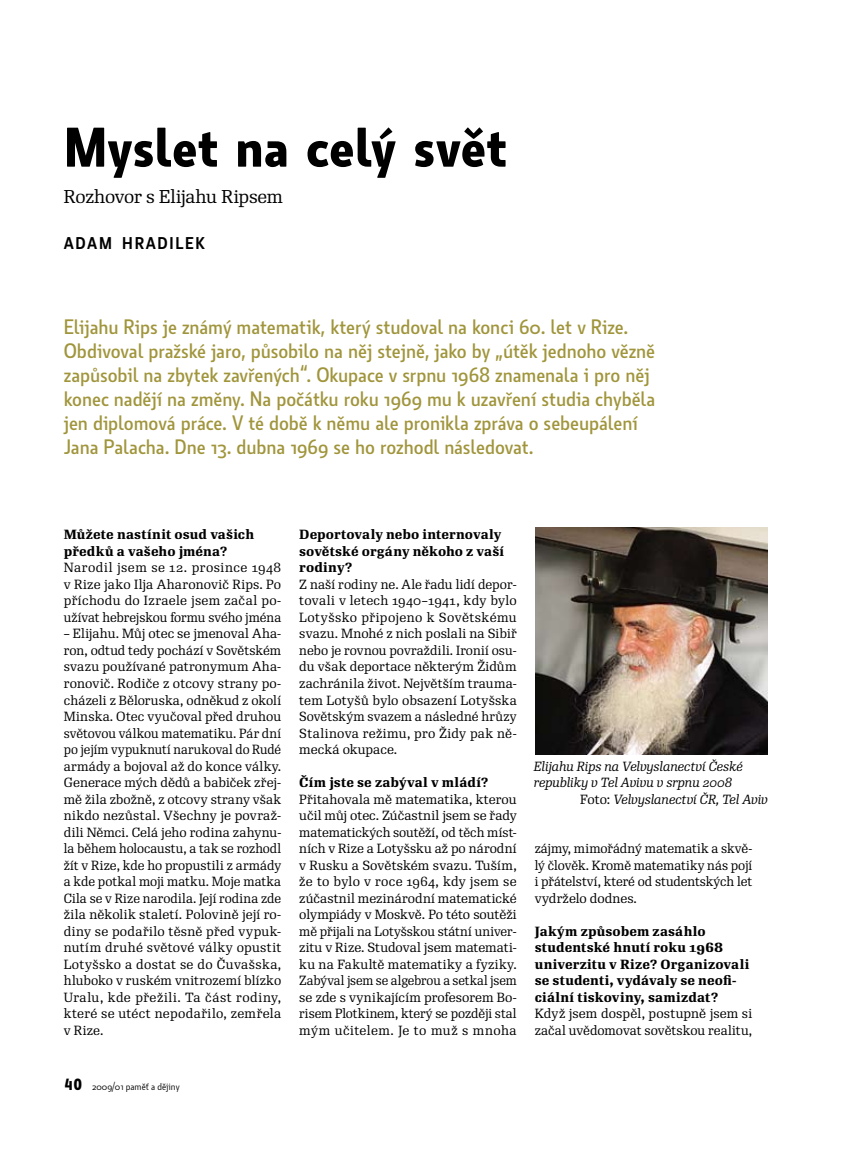
<style>
.page{position:relative;width:859px;height:1149px;background:#fff}
.page>*{position:absolute;margin:0;border:0;box-sizing:border-box;transform-origin:0 0}
.t1{font:700 54px "Botanika Std";letter-spacing:-.005em;color:#000}
.t2{font:500 20.25px/24px "Botanika Std";letter-spacing:-.005em;color:#a0953b}
.t3{font:18px "Re Public Std";letter-spacing:-.015em;color:#000}
.t4{font:600 16.5px "Botanika Std";letter-spacing:.1em;color:#000}
.t5{font:12.9px/16.5px "Re Public Std";letter-spacing:.01em;color:#000;text-align:justify}
.t6{font:500 12.9px/16.5px "Re Public Std";letter-spacing:.005em;color:#000}
.t7{font:italic 12.9px "Re Public Std";letter-spacing:-.005em;color:#000}
.t8{font:9.75px "Botanika Std";color:#000}
.s1{font-family:"Botanika Mono";font-weight:700;font-size:15.75px}
.s2{font-style:normal}
</style>
<div class="page">
<img style="left:536px;top:527px;width:232px;height:226px">
<h1 class="t1" style="left:64px;top:110px;width:445px">Myslet na celý svět</h1>
<h3 class="t3" style="left:64px;top:185px;width:221px">Rozhovor s Elijahu Ripsem</h3>
<p class="t4" style="left:64px;top:232px;width:143px">ADAM HRADILEK</p>
<p class="t2" style="left:64px;top:314px;width:593px">Elijahu Rips je známý matematik, který studoval na konci 60. let v Rize.<br>Obdivoval pražské jaro, působilo na něj stejně, jako by „útěk jednoho vězně zapůsobil na zbytek zavřených“. Okupace v srpnu 1968 znamenala i pro něj konec nadějí na změny. Na počátku roku 1969 mu k uzavření studia chyběla jen diplomová práce. V té době k němu ale pronikla zpráva o sebeupálení Jana Palacha. Dne 13. dubna 1969 se ho rozhodl následovat.</p>
<p class="t6" style="left:64px;top:526px;width:192px">Můžete nastínit osud vašich předků a vašeho jména?</p>
<p class="t5" style="left:64px;top:559px;width:219px">Narodil jsem se 12. prosince 1948 v Rize jako Ilja Aharonovič Rips. Po příchodu do Izraele jsem začal po&shy;užívat hebrejskou formu svého jména</p>
<p class="t5" style="left:64px;top:625px;width:219px">– Elijahu. Můj otec se jmenoval Aha&shy;ron, odtud tedy pochází v Sovětském svazu používané patronymum Aha&shy;ronovič. Rodiče z otcovy strany po&shy;cházeli z Běloruska, odněkud z okolí Minska. Otec vyučoval před druhou světovou válkou matematiku. Pár dní po jejím vypuknutí narukoval do Rudé armády a bojoval až do konce války.<br>Generace mých dědů a babiček zřej&shy;mě žila zbožně, z otcovy strany však nikdo nezůstal. Všechny je povraž&shy;dili Němci. Celá jeho rodina zahynu&shy;la během holocaustu, a tak se rozhodl žít v Rize, kde ho propustili z armády a kde potkal moji matku. Moje matka Cila se v Rize narodila. Její rodina zde žila několik staletí. Polovině její ro&shy;diny se podařilo těsně před vypuk&shy;nutím druhé světové války opustit Lotyšsko a dostat se do Čuvašska, hluboko v ruském vnitrozemí blízko Uralu, kde přežili. Ta část rodiny, které se utéct nepodařilo, zemřela v Rize.</p>
<p class="t8" style="left:64px;top:1079px;width:117px"><span class="s1">40</span> 2009/01 paměť a dějiny</p>
<p class="t6" style="left:299px;top:526px;width:207px">Deportovaly nebo internovaly sovětské orgány někoho z vaší rodiny?</p>
<p class="t5" style="left:299px;top:576px;width:219px">Z naší rodiny ne. Ale řadu lidí depor&shy;tovali v letech 1940–1941, kdy bylo Lotyšsko připojeno k Sovětskému svazu. Mnohé z nich poslali na Sibiř nebo je rovnou povraždili. Ironií osu&shy;du však deportace některým Židům zachránila život. Největším trauma&shy;tem Lotyšů bylo obsazení Lotyšska Sovětským svazem a následné hrůzy Stalinova režimu, pro Židy pak ně&shy;mecká okupace.</p>
<p class="t6" style="left:299px;top:774px;width:191px">Čím jste se zabýval v mládí?</p>
<p class="t5" style="left:299px;top:790px;width:219px">Přitahovala mě matematika, kterou učil můj otec. Zúčastnil jsem se řady matematických soutěží, od těch míst&shy;ních v Rize a Lotyšsku až po národní v Rusku a Sovětském svazu. Tuším, že to bylo v roce 1964, kdy jsem se zúčastnil mezinárodní matematické olympiády v Moskvě. Po této soutěži mě přijali na Lotyšskou státní univer&shy;zitu v Rize. Studoval jsem matemati&shy;ku na Fakultě matematiky a fyziky.<br>Zabýval jsem se algebrou a setkal jsem se zde s vynikajícím profesorem Bo&shy;risem Plotkinem, který se později stal mým učitelem. Je to muž s mnoha</p>
<p class="t7" style="left:534px;top:757px;width:210px">Elijahu Rips na Velvyslanectví České</p>
<p class="t7" style="left:534px;top:774px;width:200px">republiky v Tel Avivu v srpnu 2008</p>
<p class="t7" style="left:580px;top:790px;width:189px"><span class="s2">Foto:</span> Velvyslanectví ČR, Tel Aviv</p>
<p class="t5" style="left:535px;top:840px;width:219px">zájmy, mimořádný matematik a skvě&shy;lý člověk. Kromě matematiky nás pojí i přátelství, které od studentských let vydrželo dodnes.</p>
<p class="t6" style="left:535px;top:922px;width:216px">Jakým způsobem zasáhlo studentské hnutí roku 1968 univerzitu v Rize? Organizovali se studenti, vydávaly se neofi&shy;ciální tiskoviny, samizdat?</p>
<p class="t5" style="left:535px;top:1005px;width:219px">Když jsem dospěl, postupně jsem si začal uvědomovat sovětskou realitu,</p>
</div>
